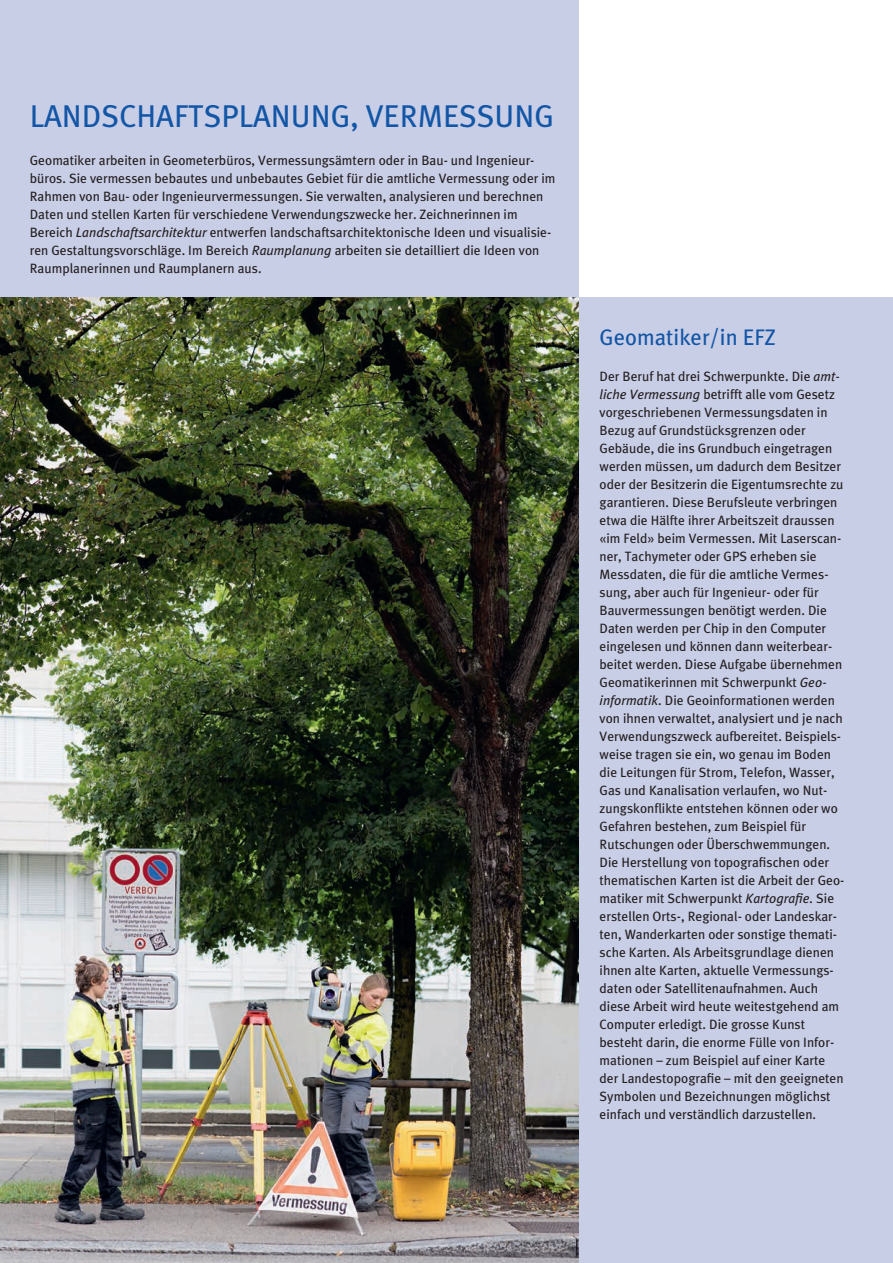
<style>
.page{position:relative;width:893px;height:1263px;background:#fff}
.page>*{position:absolute;margin:0;border:0;box-sizing:border-box;transform-origin:0 0}
.t1{font:31.5px "Meta Mix";color:#1356a6}
.t2{font:22.5px "Meta Mix";color:#1356a6}
.t3{font:13.5px/18px "Meta Mix";color:#231f20}
.s1{font-style:italic}
</style>
<div class="page">
<div style="left:0;top:0;width:578px;height:1263px;background:#c9cee7"></div>
<div style="left:578px;top:298px;width:315px;height:965px;background:#c9cee7"></div>
<img style="left:0;top:298px;width:578px;height:965px">
<h1 class="t1" style="left:30px;top:98px;width:526px">LANDSCHAFTSPLANUNG, VERMESSUNG</h1>
<p class="t3" style="left:30px;top:151px;width:527px">Geomatiker arbeiten in Geometerbüros, Vermessungsämtern oder in Bau- und Ingenieur&shy;büros. Sie vermessen bebautes und unbebautes Gebiet für die amtliche Vermessung oder im Rahmen von Bau- oder Ingenieurvermessungen. Sie verwalten, analysieren und berechnen Daten und stellen Karten für verschiedene Verwendungszwecke her. Zeichnerinnen im Bereich <span class="s1">Landschaftsarchitektur</span> entwerfen landschaftsarchitektonische Ideen und visualisie&shy;ren Gestaltungsvorschläge. Im Bereich <span class="s1">Raumplanung</span> arbeiten sie detailliert die Ideen von Raumplanerinnen und Raumplanern aus.</p>
<h2 class="t2" style="left:600px;top:324px;width:178px">Geomatiker/in EFZ</h2>
<p class="t3" style="left:600px;top:367px;width:246px">Der Beruf hat drei Schwerpunkte. Die <span class="s1">amt&shy;liche Vermessung</span> betrifft alle vom Gesetz vorgeschriebenen Vermessungsdaten in Bezug auf Grundstücksgrenzen oder Gebäude, die ins Grundbuch eingetragen werden müssen, um dadurch dem Besitzer oder der Besitzerin die Eigentumsrechte zu garantieren. Diese Berufsleute verbringen etwa die Hälfte ihrer Arbeitszeit draussen «im Feld» beim Vermessen. Mit Laserscan&shy;ner, Tachymeter oder GPS erheben sie Messdaten, die für die amtliche Vermes&shy;sung, aber auch für Ingenieur- oder für Bauvermessungen benötigt werden. Die Daten werden per Chip in den Computer eingelesen und können dann weiterbear&shy;beitet werden. Diese Aufgabe übernehmen Geomatikerinnen mit Schwerpunkt <span class="s1">Geo&shy;informatik</span>. Die Geoinformationen werden von ihnen verwaltet, analysiert und je nach Verwendungszweck aufbereitet. Beispiels&shy;weise tragen sie ein, wo genau im Boden die Leitungen für Strom, Telefon, Wasser, Gas und Kanalisation verlaufen, wo Nut&shy;zungskonflikte entstehen können oder wo Gefahren bestehen, zum Beispiel für Rutschungen oder Überschwemmungen.<br>Die Herstellung von topografischen oder thematischen Karten ist die Arbeit der Geo&shy;matiker mit Schwerpunkt <span class="s1">Kartografie.</span> Sie erstellen Orts-, Regional- oder Landeskar&shy;ten, Wanderkarten oder sonstige themati&shy;sche Karten. Als Arbeitsgrundlage dienen ihnen alte Karten, aktuelle Vermessungs&shy;daten oder Satellitenaufnahmen. Auch diese Arbeit wird heute weitestgehend am Computer erledigt. Die grosse Kunst besteht darin, die enorme Fülle von Infor&shy;mationen – zum Beispiel auf einer Karte der Landestopografie – mit den geeigneten Symbolen und Bezeichnungen möglichst einfach und verständlich darzustellen.</p>
</div>
